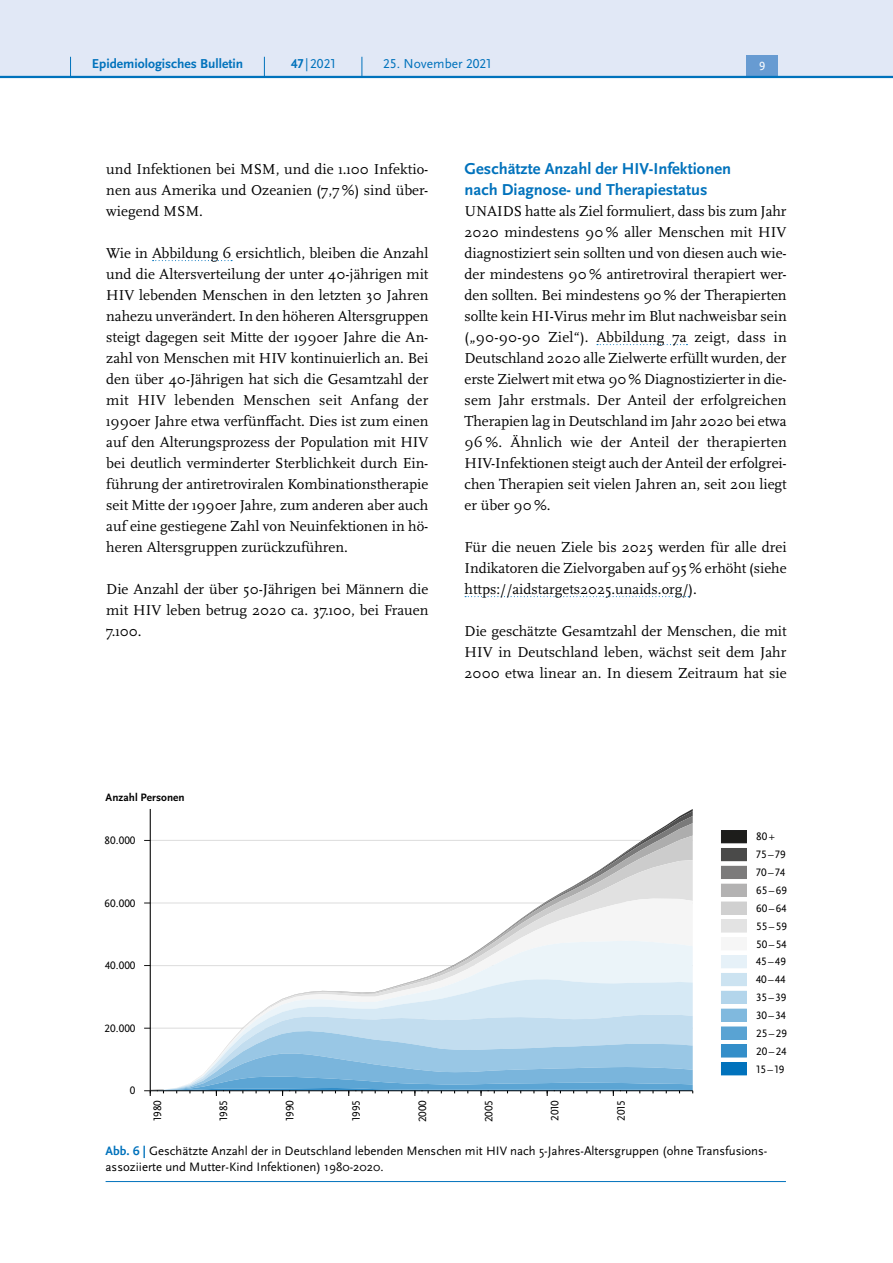
<style>
.page{position:relative;width:893px;height:1263px;background:#fff}
.page>*{position:absolute;margin:0;border:0;box-sizing:border-box;transform-origin:0 0}
.H4_-_Neu{font:700 16.5px/21px "Scala Sans Pro";color:#0072bc}
.P_-_Fließtext{font:15px/21px "Scala Pro";color:#000;text-align:justify}
.t1{font:700 13.5px "Scala Sans Pro";color:#0072bc}
.t2{font:13.5px "Scala Sans Pro";color:#0072bc}
.P_-_Bildunterschrift{font:12.75px/15.8px "Scala Sans Pro";color:#000}
.t3{font:12.75px/17.9px "Arial";color:#000}
.t4{font:12.45px "Scala Sans Pro";color:#fff}
.H3_-_über_alle_Spalt{font:11.25px "Scala Sans Pro";color:#000}
.Text_klein_schwarz_b{font:700 11.25px "Scala Sans Pro";letter-spacing:.005em;color:#000}
.s1{font-weight:700}
.s2{font-weight:700;color:#0072bc}
</style>
<div class="page">
<svg style="left:153px;top:260px;width:79px;height:1px"></svg>
<svg style="left:597px;top:344px;width:90px;height:1px"></svg>
<svg style="left:465px;top:596px;width:224px;height:1px"></svg>
<svg style="left:151px;top:835px;width:542px;height:25px"></svg>
<svg style="left:552px;top:860px;width:141px;height:38px;fill:#e1e1e1"></svg>
<svg style="left:151px;top:898px;width:542px;height:43px"></svg>
<svg style="left:151px;top:941px;width:542px;height:38px"></svg>
<svg style="left:257px;top:979px;width:436px;height:36px;fill:#d6e9f5"></svg>
<hr style="left:150px;top:809px;width:1px;height:282px;background:#000">
<svg style="left:144px;top:1015px;width:549px;height:81px"></svg>
<svg style="left:721px;top:843px;width:26px;height:233px"></svg>
<div style="left:721px;top:830px;width:26px;height:13px;background:#1d1d1b"></div>
<div style="left:721px;top:848px;width:25px;height:13px;background:#4a4a49"></div>
<div style="left:721px;top:866px;width:26px;height:13px;background:#7c7b7b"></div>
<div style="left:721px;top:884px;width:25px;height:12px;background:#b3b2b2"></div>
<div style="left:721px;top:884px;width:26px;height:13px;border:1px solid #b3b2b2"></div>
<div style="left:721px;top:902px;width:25px;height:12px;background:#d0d0d0"></div>
<div style="left:721px;top:920px;width:25px;height:12px;background:#e3e3e3"></div>
<div style="left:721px;top:937px;width:26px;height:13px;background:#f6f6f6"></div>
<div style="left:721px;top:955px;width:25px;height:13px;background:#e6f1f8"></div>
<div style="left:721px;top:973px;width:25px;height:13px;background:#cce3f1"></div>
<div style="left:721px;top:991px;width:26px;height:13px;background:#b3d5eb"></div>
<div style="left:721px;top:1009px;width:26px;height:12px;background:#80b9de"></div>
<div style="left:721px;top:1027px;width:26px;height:12px;background:#59a3d3"></div>
<div style="left:721px;top:1044px;width:26px;height:13px;background:#338ec9"></div>
<div style="left:721px;top:1062px;width:26px;height:13px;background:#0072bc"></div>
<hr style="left:106px;top:1181px;width:680px;height:1px;background:#0072bc">
<div style="left:0;top:0;width:893px;height:77px;background:#e1e8f6"></div>
<div style="left:746px;top:55px;width:32px;height:21px;background:#679bd2"></div>
<hr style="left:0;top:76px;width:893px;height:2px;background:#0072bc">
<svg style="left:70px;top:57px;width:1px;height:19px"></svg>
<svg style="left:264px;top:57px;width:1px;height:19px"></svg>
<svg style="left:362px;top:57px;width:1px;height:19px"></svg>
<p class="t1" style="left:92px;top:55px;width:153px">Epidemiologisches Bulletin</p>
<p class="t2" style="left:291px;top:55px;width:46px"><span class="s1">47</span> |2021</p>
<p class="t2" style="left:383px;top:55px;width:110px">25. November 2021</p>
<p class="t4" style="left:759px;top:59px;width:8px">9</p>
<p class="P_-_Fließtext" style="left:106px;top:158px;width:324px">und Infektionen bei MSM, und die 1.100 Infektio&shy;nen aus Amerika und Ozeanien (7,7%) sind über&shy;wiegend MSM.</p>
<p class="P_-_Fließtext" style="left:106px;top:242px;width:324px">Wie in Abbildung 6 ersichtlich, bleiben die Anzahl und die Altersverteilung der unter 40-jährigen mit HIV lebenden Menschen in den letzten 30 Jahren nahezu unverändert. In den höheren Altersgruppen steigt dagegen seit Mitte der 1990er Jahre die An&shy;zahl von Menschen mit HIV kontinuierlich an. Bei den über 40-Jährigen hat sich die Gesamtzahl der mit HIV lebenden Menschen seit Anfang der 1990er Jahre etwa verfünffacht. Dies ist zum einen auf den Alterungsprozess der Population mit HIV bei deutlich verminderter Sterblichkeit durch Ein&shy;führung der antiretroviralen Kombinationstherapie seit Mitte der 1990er Jahre, zum anderen aber auch auf eine gestiegene Zahl von Neuinfektionen in hö&shy;heren Altersgruppen zurückzuführen.</p>
<p class="P_-_Fließtext" style="left:106px;top:578px;width:324px">Die Anzahl der über 50-Jährigen bei Männern die mit HIV leben betrug 2020 ca. 37.100, bei Frauen 7.100.</p>
<h3 class="H4_-_Neu" style="left:465px;top:158px;width:268px">Geschätzte Anzahl der HIV-Infektionen nach Diagnose- und Therapiestatus</h3>
<p class="P_-_Fließtext" style="left:465px;top:200px;width:324px">UNAIDS hatte als Ziel formuliert, dass bis zum Jahr 2020 mindestens 90 % aller Menschen mit HIV diagnostiziert sein sollten und von diesen auch wie&shy;der mindestens 90 % antiretroviral therapiert wer&shy;den sollten. Bei mindestens 90 % der Therapierten sollte kein HI-Virus mehr im Blut nachweisbar sein („90-90-90 Ziel“). Abbildung 7a zeigt, dass in Deutschland 2020 alle Zielwerte erfüllt wurden, der erste Zielwert mit etwa 90 % Diagnostizierter in die&shy;sem Jahr erstmals. Der Anteil der erfolgreichen Therapien lag in Deutschland im Jahr 2020 bei etwa 96 %. Ähnlich wie der Anteil der therapierten HIV-Infektionen steigt auch der Anteil der erfolgrei&shy;chen Therapien seit vielen Jahren an, seit 2011 liegt er über 90 %.</p>
<p class="P_-_Fließtext" style="left:465px;top:536px;width:323px">Für die neuen Ziele bis 2025 werden für alle drei Indikatoren die Zielvorgaben auf 95 % erhöht (siehe https://aidstargets2025.unaids.org/).</p>
<p class="P_-_Fließtext" style="left:465px;top:620px;width:324px">Die geschätzte Gesamtzahl der Menschen, die mit HIV in Deutschland leben, wächst seit dem Jahr 2000 etwa linear an. In diesem Zeitraum hat sie</p>
<p class="Text_klein_schwarz_b" style="left:106px;top:791px;width:81px">Anzahl Personen</p>
<h3 class="H3_-_über_alle_Spalt" style="left:105px;top:834px;width:32px">80.000</h3>
<h3 class="H3_-_über_alle_Spalt" style="left:105px;top:896px;width:32px">60.000</h3>
<h3 class="H3_-_über_alle_Spalt" style="left:105px;top:959px;width:32px">40.000</h3>
<h3 class="H3_-_über_alle_Spalt" style="left:105px;top:1021px;width:32px">20.000</h3>
<h3 class="H3_-_über_alle_Spalt" style="left:130px;top:1084px;width:7px">0</h3>
<p class="t3" style="left:754px;top:828px;width:34px">80+<br>75-79<br>70-74<br>65-69<br>60-64<br>55-59<br>50-54<br>45-49<br>40-44<br>35-39<br>30-34<br>25-29<br>20-24<br>15-19</p>
<h3 class="H3_-_über_alle_Spalt" style="left:756px;top:830px;width:20px">80+</h3>
<h3 class="H3_-_über_alle_Spalt" style="left:756px;top:848px;width:31px">75–79</h3>
<h3 class="H3_-_über_alle_Spalt" style="left:756px;top:866px;width:30px">70–74</h3>
<h3 class="H3_-_über_alle_Spalt" style="left:756px;top:884px;width:32px">65–69</h3>
<h3 class="H3_-_über_alle_Spalt" style="left:756px;top:901px;width:32px">60–64</h3>
<h3 class="H3_-_über_alle_Spalt" style="left:756px;top:919px;width:32px">55–59</h3>
<h3 class="H3_-_über_alle_Spalt" style="left:756px;top:937px;width:32px">50–54</h3>
<h3 class="H3_-_über_alle_Spalt" style="left:756px;top:955px;width:31px">45–49</h3>
<h3 class="H3_-_über_alle_Spalt" style="left:756px;top:973px;width:31px">40–44</h3>
<h3 class="H3_-_über_alle_Spalt" style="left:756px;top:991px;width:32px">35–39</h3>
<h3 class="H3_-_über_alle_Spalt" style="left:756px;top:1009px;width:31px">30–34</h3>
<h3 class="H3_-_über_alle_Spalt" style="left:756px;top:1027px;width:32px">25–29</h3>
<h3 class="H3_-_über_alle_Spalt" style="left:756px;top:1044px;width:32px">20–24</h3>
<h3 class="H3_-_über_alle_Spalt" style="left:756px;top:1062px;width:30px">15–19</h3>
<p class="t3" style="left:482px;top:1126px;width:30px;rotate:-90deg">2000</p>
<p class="t3" style="left:538px;top:1126px;width:30px;rotate:-90deg">2005</p>
<h3 class="H3_-_über_alle_Spalt" style="left:151px;top:1121px;width:23px;rotate:-90deg">1980</h3>
<h3 class="H3_-_über_alle_Spalt" style="left:217px;top:1121px;width:23px;rotate:-90deg">1985</h3>
<h3 class="H3_-_über_alle_Spalt" style="left:283px;top:1121px;width:23px;rotate:-90deg">1990</h3>
<h3 class="H3_-_über_alle_Spalt" style="left:350px;top:1121px;width:23px;rotate:-90deg">1995</h3>
<h3 class="H3_-_über_alle_Spalt" style="left:416px;top:1122px;width:24px;rotate:-90deg">2000</h3>
<h3 class="H3_-_über_alle_Spalt" style="left:482px;top:1122px;width:24px;rotate:-90deg">2005</h3>
<h3 class="H3_-_über_alle_Spalt" style="left:548px;top:1121px;width:23px;rotate:-90deg">2010</h3>
<h3 class="H3_-_über_alle_Spalt" style="left:615px;top:1121px;width:23px;rotate:-90deg">2015</h3>
<p class="P_-_Bildunterschrift" style="left:106px;top:1143px;width:663px"><span class="s2">Abb. 6 |</span> Geschätzte Anzahl der in Deutschland lebenden Menschen mit HIV nach 5-Jahres-Altersgruppen (ohne Transfusions&shy;assoziierte und Mutter-Kind Infektionen) 1980-2020.</p>
</div>
